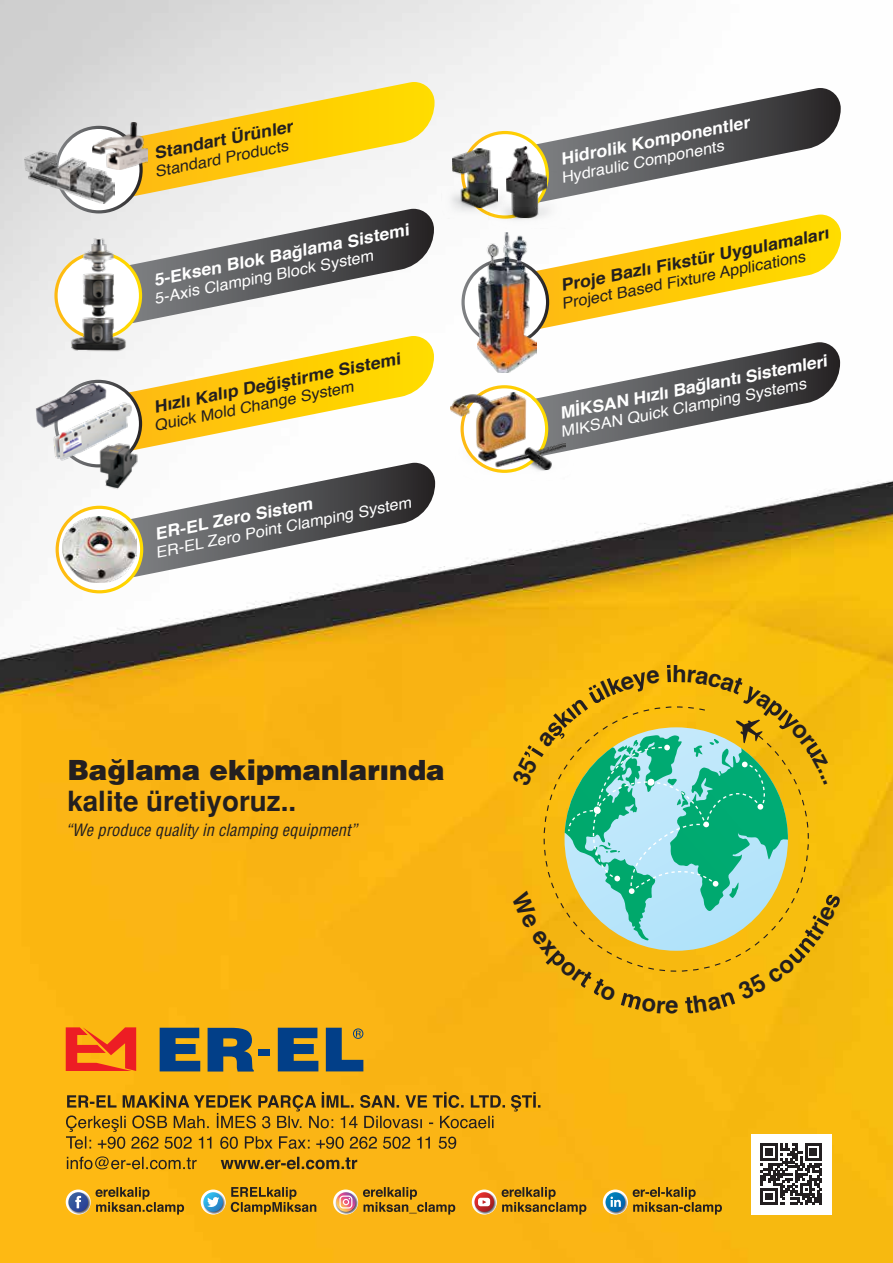
<style>
.page{position:relative;width:893px;height:1263px;background:#fff}
.page>*{position:absolute;margin:0;border:0;box-sizing:border-box;transform-origin:0 0}
.t1{font:27.9px "Helvetica Black Tr";color:#231f20}
.t2{font:700 27.9px "Helvetica Tr";color:#231f20}
.t3{font:italic 700 16.65px "Helvetica";color:#fff;scale:1.07 1}
.t4{font:italic 700 16.65px "Helvetica";color:#231f20;scale:1.07 1}
.t5{font:16.5px "Helvetica Cond Italic Tr";color:#231f20}
.t6{font:italic 15.3px "Helvetica";color:#fff;scale:1.07 1}
.t7{font:italic 15.3px "Helvetica";color:#231f20;scale:1.07 1}
</style>
<div class="page">
<img style="left:0;top:0;width:893px;height:1263px">
<div style="left:751px;top:1134px;width:80px;height:80px;background:#fff"></div>
<svg style="left:760px;top:1143px;width:62px;height:62px"></svg>
<svg style="left:511px;top:1092px;width:29px;height:19px"></svg>
<svg style="left:66px;top:1092px;width:439px;height:57px;background:#ce9615"></svg>
<svg style="left:67px;top:1156px;width:130px;height:13px;background:#c38f15"></svg>
<svg style="left:221px;top:1157px;width:136px;height:12px;background:#a87b17"></svg>
<svg style="left:201px;top:1189px;width:25px;height:25px"></svg>
<img style="left:203px;top:1191px;width:22px;height:23px;border-radius:11px">
<svg style="left:203px;top:1192px;width:20px;height:20px"></svg>
<svg style="left:207px;top:1197px;width:12px;height:11px"></svg>
<svg style="left:231px;top:1187px;width:85px;height:27px;background:#b98715"></svg>
<svg style="left:66px;top:1189px;width:25px;height:25px"></svg>
<img style="left:68px;top:1191px;width:22px;height:23px;border-radius:11px">
<svg style="left:68px;top:1192px;width:20px;height:20px"></svg>
<svg style="left:75px;top:1196px;width:6px;height:12px"></svg>
<svg style="left:96px;top:1187px;width:88px;height:27px;background:#c59116"></svg>
<svg style="left:333px;top:1189px;width:25px;height:25px"></svg>
<img style="left:335px;top:1191px;width:23px;height:23px;border-radius:11px">
<svg style="left:336px;top:1192px;width:20px;height:20px"></svg>
<svg style="left:339px;top:1195px;width:13px;height:13px"></svg>
<svg style="left:363px;top:1187px;width:92px;height:27px;background:#c58f17"></svg>
<svg style="left:603px;top:1189px;width:25px;height:25px"></svg>
<img style="left:605px;top:1191px;width:22px;height:23px;border-radius:11px">
<svg style="left:605px;top:1192px;width:20px;height:20px"></svg>
<svg style="left:610px;top:1196px;width:11px;height:11px"></svg>
<svg style="left:633px;top:1187px;width:89px;height:27px;background:#c08e14"></svg>
<svg style="left:472px;top:1189px;width:25px;height:25px"></svg>
<img style="left:474px;top:1191px;width:22px;height:23px;border-radius:11px">
<svg style="left:474px;top:1192px;width:20px;height:20px"></svg>
<svg style="left:478px;top:1198px;width:12px;height:8px"></svg>
<svg style="left:502px;top:1187px;width:84px;height:27px;background:#c08c17"></svg>
<svg style="left:66px;top:1027px;width:70px;height:44px;background:#f35b1c"></svg>
<svg style="left:160px;top:1028px;width:40px;height:43px;background:#35576f"></svg>
<svg style="left:208px;top:1028px;width:46px;height:43px;background:#3b5a6d"></svg>
<svg style="left:278px;top:1028px;width:40px;height:43px;background:#355770"></svg>
<svg style="left:326px;top:1028px;width:37px;height:43px;background:#646d5a"></svg>
<div style="left:258px;top:1049px;width:11px;height:6px;background:#023f88"></div>
<svg style="left:118px;top:336px;width:316px;height:117px"></svg>
<img style="left:24px;top:374px;width:113px;height:91px">
<img style="left:94px;top:429px;width:50px;height:69px">
<svg style="left:524px;top:88px;width:317px;height:117px"></svg>
<svg style="left:461px;top:131px;width:88px;height:88px"></svg>
<div style="left:464px;top:134px;width:82px;height:81px;background:#fff;border-radius:50%"></div>
<img style="left:452px;top:148px;width:40px;height:19px">
<img style="left:442px;top:167px;width:50px;height:52px">
<img style="left:513px;top:147px;width:33px;height:21px">
<img style="left:488px;top:168px;width:82px;height:60px">
<svg style="left:118px;top:209px;width:316px;height:117px"></svg>
<img style="left:56px;top:227px;width:81px;height:133px">
<img style="left:453px;top:460px;width:122px;height:22px">
<svg style="left:524px;top:342px;width:316px;height:118px"></svg>
<svg style="left:461px;top:385px;width:87px;height:88px"></svg>
<img style="left:450px;top:393px;width:115px;height:77px">
<svg style="left:525px;top:215px;width:316px;height:117px"></svg>
<svg style="left:461px;top:258px;width:88px;height:88px"></svg>
<div style="left:465px;top:262px;width:81px;height:81px;background:#fff;border-radius:50%"></div>
<img style="left:477px;top:232px;width:60px;height:140px">
<svg style="left:119px;top:463px;width:316px;height:117px"></svg>
<svg style="left:56px;top:506px;width:87px;height:87px"></svg>
<div style="left:59px;top:509px;width:81px;height:81px;background:#fff;border-radius:50%"></div>
<img style="left:63px;top:516px;width:73px;height:67px">
<svg style="left:118px;top:82px;width:317px;height:117px"></svg>
<svg style="left:55px;top:126px;width:88px;height:87px"></svg>
<div style="left:58px;top:129px;width:81px;height:81px;background:#fff;border-radius:50%"></div>
<img style="left:92px;top:122px;width:55px;height:47px">
<img style="left:25px;top:150px;width:89px;height:54px">
<svg style="left:511px;top:665px;width:329px;height:349px;background:#c2bc4b"></svg>
<p class="t4" style="left:152px;top:140px;width:133px;rotate:-11deg">Standart Ürünler</p>
<p class="t7" style="left:153px;top:160px;width:128px;rotate:-11deg">Standard Products</p>
<p class="t3" style="left:151px;top:266px;width:244px;rotate:-11deg">5-Eksen Blok Bağlama Sistemi</p>
<p class="t6" style="left:152px;top:286px;width:210px;rotate:-11deg">5-Axis Clamping Block System</p>
<p class="t4" style="left:151px;top:393px;width:236px;rotate:-11deg">Hızlı Kalıp Değiştirme Sistemi</p>
<p class="t7" style="left:152px;top:414px;width:191px;rotate:-11deg">Quick Mold Change System</p>
<p class="t6" style="left:153px;top:540px;width:245px;rotate:-11deg">ER-EL Zero Point Clamping System</p>
<p class="t3" style="left:152px;top:520px;width:151px;rotate:-11deg">ER-EL Zero Sistem</p>
<h1 class="t1" style="left:67px;top:751px;width:379px">Bağlama ekipmanlarında</h1>
<h1 class="t2" style="left:67px;top:784px;width:230px">kalite üretiyoruz..</h1>
<p class="t5" style="left:66px;top:820px;width:293px">“We produce quality in clamping equipment”</p>
<p class="t3" style="left:558px;top:146px;width:181px;rotate:-11deg">Hidrolik Komponentler</p>
<p class="t6" style="left:559px;top:166px;width:156px;rotate:-11deg">Hydraulic Components</p>
<p class="t4" style="left:558px;top:272px;width:256px;rotate:-11deg">Proje Bazlı Fikstür Uygulamaları</p>
<p class="t7" style="left:559px;top:292px;width:234px;rotate:-11deg">Project Based Fixture Applications</p>
<p class="t3" style="left:557px;top:400px;width:256px;rotate:-11deg">MİKSAN Hızlı Bağlantı Sistemleri</p>
<p class="t6" style="left:558px;top:420px;width:235px;rotate:-11deg">MIKSAN Quick Clamping Systems</p>
</div>
